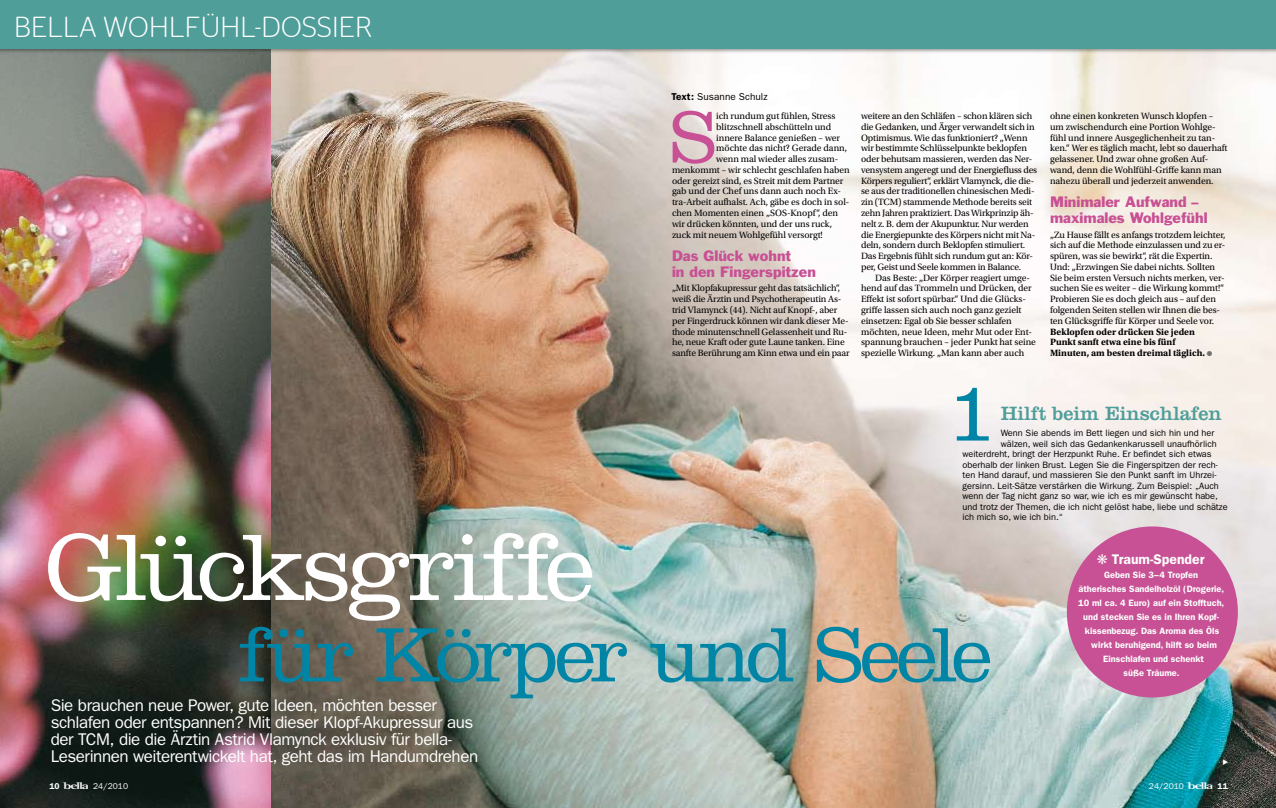
<style>
.page{position:relative;width:1276px;height:808px;background:#fff}
.page>*{position:absolute;margin:0;border:0;box-sizing:border-box;transform-origin:0 0}
.t1{font:300 98px "Clarendon";letter-spacing:-.06em;color:#fff}
.t2{font:300 85px "Clarendon";color:#0085a6}
.t3{font:300 80px "Clarendon";letter-spacing:-.055em;color:#0085a6}
.t4{font:300 75.3px "Clarendon";color:#c85094}
.t5{font:300 29px "Stag Sans Rnd";letter-spacing:.01em;color:#fff}
.t6{font:20px "Clarendon";color:#4f9e9a}
.t7{font:17px/17px "Franklin Gothic";letter-spacing:-.025em;color:#fff}
.t8{font:14px/16px "Franklin Gothic";color:#c85094}
.t9{font:600 14px "Franklin Gothic";color:#fff}
.t10{font:10px "Franklin Gothic";letter-spacing:.005em;color:#000}
.t11{font:9.6px/10.8px "Utopia Std";letter-spacing:-.01em;color:#000}
.t12{font:700 9.6px/10.8px "Utopia Std";color:#000}
.t13{font:9.2px "Franklin Gothic";color:#000}
.t14{font:600 9.2px "Franklin Gothic";color:#fff}
.t15{font:8.5px "Franklin Gothic";color:#fff}
.s1{font-weight:600}
.s2{color:#707173}
.s3{font-family:"Bel Zahl"}
</style>
<div class="page">
<img style="left:270px;top:54px;width:1006px;height:754px">
<img style="left:0;top:54px;width:270px;height:754px">
<div style="left:0;top:0;width:1276px;height:54px;background:#000;opacity:.4"></div>
<div style="left:0;top:0;width:1276px;height:48px;background:#4f9e9a"></div>
<svg style="left:1066px;top:526px;width:172px;height:171px;background:#c96da2"></svg>
<svg style="left:1223px;top:759px;width:5px;height:6px"></svg>
<h3 class="t5" style="left:14px;top:10px;width:360px">BELLA WOHLFÜHL-DOSSIER</h3>
<p class="t10" style="left:671px;top:91px;width:98px"><span class="s1">Text:</span> Susanne Schulz</p>
<h3 class="t4" style="left:670px;top:94px;width:48px">S</h3>
<p class="t11" style="left:716px;top:111px;width:121px">ich rundum gut fühlen, Stress</p>
<p class="t11" style="left:716px;top:121px;width:116px">blitzschnell abschütteln und</p>
<p class="t11" style="left:716px;top:132px;width:125px">innere Balance genießen – wer</p>
<p class="t11" style="left:716px;top:143px;width:132px">möchte das nicht? Gerade dann,</p>
<p class="t11" style="left:716px;top:154px;width:124px">wenn mal wieder alles zusam-</p>
<p class="t11" style="left:672px;top:165px;width:179px">menkommt – wir schlecht geschlafen haben</p>
<p class="t11" style="left:672px;top:175px;width:173px">oder gereizt sind, es Streit mit dem Partner</p>
<p class="t11" style="left:672px;top:186px;width:171px">gab und der Chef uns dann auch noch Ex-</p>
<p class="t11" style="left:672px;top:197px;width:179px">tra-Arbeit aufhalst. Ach, gäbe es doch in sol-</p>
<p class="t11" style="left:672px;top:208px;width:168px">chen Momenten einen „SOS-Knopf“, den</p>
<p class="t11" style="left:672px;top:218px;width:162px">wir drücken könnten, und der uns ruck,</p>
<p class="t11" style="left:672px;top:229px;width:152px">zuck mit neuem Wohlgefühl versorgt!</p>
<h3 class="t8" style="left:672px;top:248px;width:145px">Das Glück wohnt<br>in den Fingerspitzen</h3>
<p class="t11" style="left:672px;top:283px;width:179px">„Mit Klopfakupressur geht das tatsächlich“, weiß die Ärztin und Psychotherapeutin As&shy;trid Vlamynck (44). Nicht auf Knopf-, aber per Fingerdruck können wir dank dieser Me&shy;thode minutenschnell Gelassenheit und Ru&shy;he, neue Kraft oder gute Laune tanken. Eine sanfte Berührung am Kinn etwa und ein paar</p>
<p class="t11" style="left:861px;top:111px;width:178px">weitere an den Schläfen – schon klären sich die Gedanken, und Ärger verwandelt sich in Optimismus. Wie das funktioniert? „Wenn wir bestimmte Schlüsselpunkte beklopfen oder behutsam massieren, werden das Ner&shy;vensystem angeregt und der Energiefluss des Körpers reguliert“, erklärt Vlamynck, die die&shy;se aus der traditionellen chinesischen Medi&shy;zin (TCM) stammende Methode bereits seit zehn Jahren praktiziert. Das Wirkprinzip äh&shy;nelt z. B. dem der Akupunktur. Nur werden die Energiepunkte des Körpers nicht mit Na&shy;deln, sondern durch Beklopfen stimuliert.<br>Das Ergebnis fühlt sich rundum gut an: Kör&shy;per, Geist und Seele kommen in Balance.</p>
<p class="t11" style="left:861px;top:272px;width:176px;text-indent:14px">Das Beste: „Der Körper reagiert umge&shy;hend auf das Trommeln und Drücken, der Effekt ist sofort spürbar.“ Und die Glücks&shy;griffe lassen sich auch noch ganz gezielt einsetzen: Egal ob Sie besser schlafen möchten, neue Ideen, mehr Mut oder Ent&shy;spannung brauchen – jeder Punkt hat seine spezielle Wirkung. „Man kann aber auch</p>
<p class="t11" style="left:1050px;top:111px;width:179px">ohne einen konkreten Wunsch klopfen – um zwischendurch eine Portion Wohlge&shy;fühl und innere Ausgeglichenheit zu tan&shy;ken.“ Wer es täglich macht, lebt so dauerhaft gelassener. Und zwar ohne großen Auf&shy;wand, denn die Wohlfühl-Griffe kann man nahezu überall und jederzeit anwenden.</p>
<h3 class="t8" style="left:1050px;top:194px;width:159px">Minimaler Aufwand – maximales Wohlgefühl</h3>
<p class="t11" style="left:1050px;top:229px;width:177px">„Zu Hause fällt es anfangs trotzdem leichter, sich auf die Methode einzulassen und zu er&shy;spüren, was sie bewirkt“, rät die Expertin.<br>Und: „Erzwingen Sie dabei nichts. Sollten Sie beim ersten Versuch nichts merken, ver&shy;suchen Sie es weiter – die Wirkung kommt!“ Probieren Sie es doch gleich aus – auf den folgenden Seiten stellen wir Ihnen die bes&shy;ten Glücksgriffe für Körper und Seele vor.</p>
<p class="t12" style="left:1050px;top:326px;width:164px">Beklopfen oder drücken Sie jeden<br>Punkt sanft etwa eine bis fünf<br>Minuten, am besten dreimal täglich. <span class="s2">●</span></p>
<h2 class="t2" style="left:946px;top:363px;width:53px">1</h2>
<h3 class="t6" style="left:1000px;top:402px;width:223px">Hilft beim Einschlafen</h3>
<p class="t13" style="left:1000px;top:428px;width:215px">Wenn Sie abends im Bett liegen und sich hin und her</p>
<p class="t13" style="left:1000px;top:438px;width:217px">wälzen, weil sich das Gedankenkarussell unaufhörlich</p>
<p class="t13" style="left:962px;top:449px;width:251px">weiterdreht, bringt der Herzpunkt Ruhe. Er befindet sich etwas</p>
<p class="t13" style="left:962px;top:459px;width:257px">oberhalb der linken Brust. Legen Sie die Fingerspitzen der rech-</p>
<p class="t13" style="left:962px;top:470px;width:255px">ten Hand darauf, und massieren Sie den Punkt sanft im Uhrzei-</p>
<p class="t13" style="left:962px;top:480px;width:258px">gersinn. Leit-Sätze verstärken die Wirkung. Zum Beispiel: „Auch</p>
<p class="t13" style="left:962px;top:491px;width:257px">wenn der Tag nicht ganz so war, wie ich es mir gewünscht habe,</p>
<p class="t13" style="left:962px;top:501px;width:267px">und trotz der Themen, die ich nicht gelöst habe, liebe und schätze</p>
<p class="t13" style="left:962px;top:512px;width:102px">ich mich so, wie ich bin.“</p>
<h3 class="t9" style="left:1096px;top:550px;width:109px">❋ Traum-Spender</h3>
<p class="t14" style="left:1104px;top:569px;width:95px">Geben Sie 3–4 Tropfen</p>
<p class="t14" style="left:1078px;top:583px;width:147px">ätherisches Sandelholzöl (Drogerie,</p>
<p class="t14" style="left:1078px;top:597px;width:148px">10 ml ca. 4 Euro) auf ein Stofftuch,</p>
<p class="t14" style="left:1083px;top:611px;width:137px">und stecken Sie es in Ihren Kopf-</p>
<p class="t14" style="left:1085px;top:625px;width:136px">kissenbezug. Das Aroma des Öls</p>
<p class="t14" style="left:1091px;top:639px;width:127px">wirkt beruhigend, hilft so beim</p>
<p class="t14" style="left:1103px;top:653px;width:102px">Einschlafen und schenkt</p>
<p class="t14" style="left:1123px;top:667px;width:58px">süße Träume.</p>
<h1 class="t1" style="left:46px;top:511px;width:550px">Glücksgriffe</h1>
<h3 class="t3" style="left:238px;top:608px;width:755px">für Körper und Seele</h3>
<h3 class="t7" style="left:51px;top:697px;width:429px">Sie brauchen neue Power, gute Ideen, möchten besser schlafen oder entspannen? Mit dieser Klopf-Akupressur aus der TCM, die die Ärztin Astrid Vlamynck exklusiv für bella-Leserinnen weiterentwickelt hat, geht das im Handumdrehen</h3>
<p class="t15" style="left:49px;top:781px;width:80px"><span class="s1">10</span> <span class="s3">b</span> 24/2010</p>
<p class="t15" style="left:1149px;top:781px;width:80px">24/2010 <span class="s3">b</span> <span class="s1">11</span></p>
</div>
